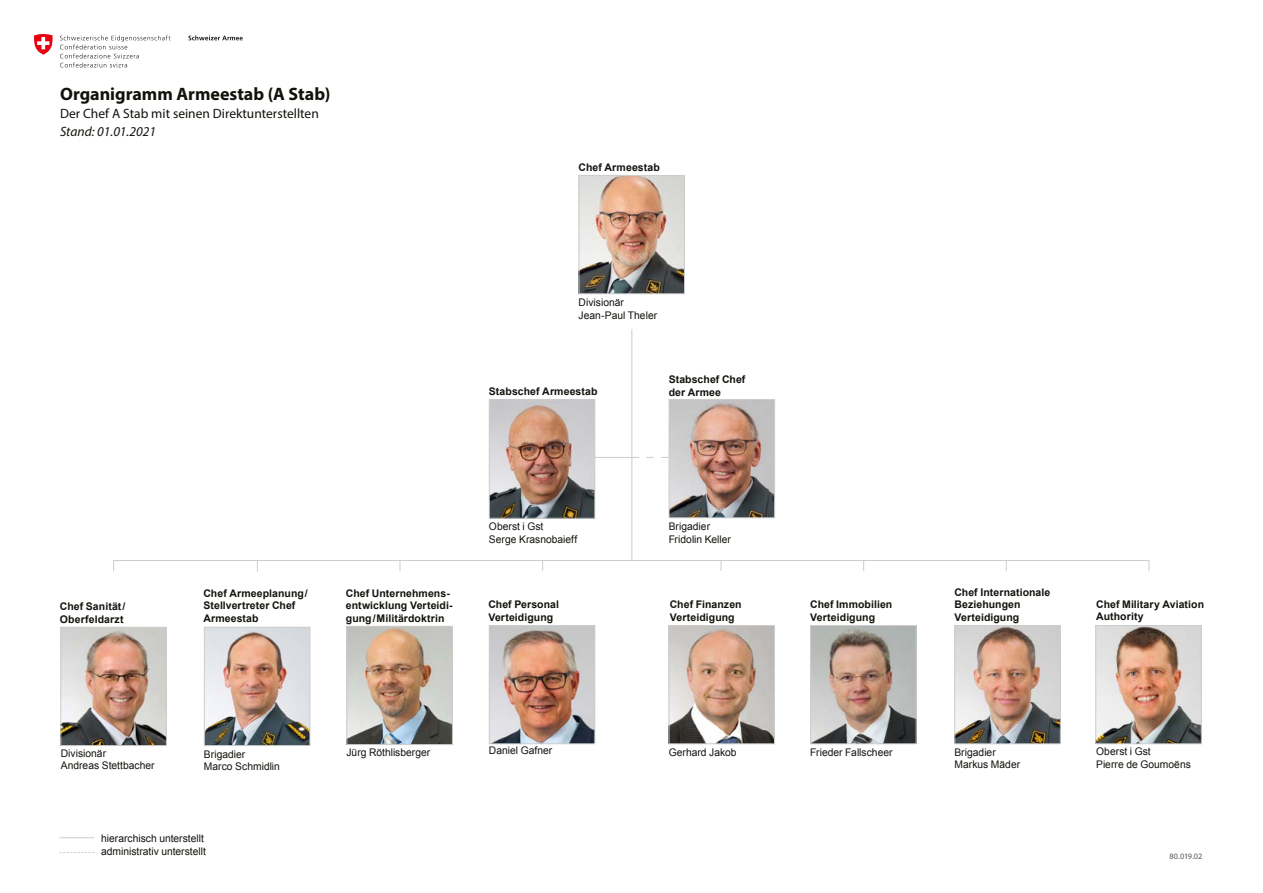
<style>
.page{position:relative;width:1263px;height:893px;background:#fff}
.page>*{position:absolute;margin:0;border:0;box-sizing:border-box;transform-origin:0 0}
.t1{font:700 18px "Myriad Pro";color:#12120d}
.t2{font:13.5px/18px "Myriad Pro";color:#12120d}
.Funktion{font:700 10.5px/12.6px "Arial";letter-spacing:.005em;color:#12120d}
.Name{font:10.5px/12.6px "Arial";color:#12120d}
.t3{font:8.25px "Myriad Pro";letter-spacing:-.015em;color:#555756}
.s1{font-style:italic}
</style>
<div class="page">
<hr style="left:113px;top:560px;width:1036px;height:1px;background:#cdcdcd">
<hr style="left:631px;top:329px;width:1px;height:231px;background:#cdcdcd">
<hr style="left:517px;top:457px;width:115px;height:1px;background:#cdcdcd">
<svg style="left:632px;top:457px;width:37px;height:1px"></svg>
<img style="left:491px;top:627px;width:102px;height:115px">
<div style="left:489px;top:625px;width:106px;height:119px;border:1px solid #cdcdcd"></div>
<img style="left:62px;top:629px;width:103px;height:115px">
<div style="left:60px;top:627px;width:107px;height:119px;border:1px solid #cdcdcd"></div>
<img style="left:206px;top:629px;width:102px;height:115px">
<div style="left:204px;top:627px;width:106px;height:119px;border:1px solid #cdcdcd"></div>
<img style="left:956px;top:627px;width:103px;height:115px">
<div style="left:954px;top:625px;width:107px;height:119px;border:1px solid #cdcdcd"></div>
<img style="left:1097px;top:627px;width:103px;height:115px">
<div style="left:1095px;top:625px;width:107px;height:119px;border:1px solid #cdcdcd"></div>
<img style="left:670px;top:627px;width:103px;height:115px">
<div style="left:668px;top:625px;width:107px;height:119px;border:1px solid #cdcdcd"></div>
<img style="left:348px;top:628px;width:103px;height:115px">
<div style="left:346px;top:626px;width:107px;height:119px;border:1px solid #cdcdcd"></div>
<img style="left:812px;top:627px;width:102px;height:115px">
<div style="left:810px;top:625px;width:106px;height:119px;border:1px solid #cdcdcd"></div>
<img style="left:671px;top:401px;width:102px;height:115px">
<div style="left:669px;top:399px;width:106px;height:119px;border:1px solid #cdcdcd"></div>
<img style="left:491px;top:402px;width:102px;height:115px">
<div style="left:489px;top:400px;width:106px;height:119px;border:1px solid #cdcdcd"></div>
<img style="left:581px;top:177px;width:102px;height:115px">
<div style="left:579px;top:175px;width:106px;height:119px;border:1px solid #cdcdcd"></div>
<svg style="left:188px;top:35px;width:55px;height:5px"></svg>
<svg style="left:60px;top:35px;width:110px;height:32px"></svg>
<svg style="left:34px;top:34px;width:19px;height:21px"></svg>
<hr style="left:59px;top:837px;width:35px;height:1px;background:#cdcdcd">
<svg style="left:59px;top:852px;width:35px;height:1px"></svg>
<p class="t1" style="left:60px;top:82px;width:272px">Organigramm Armeestab (A Stab)</p>
<p class="t2" style="left:60px;top:104px;width:260px">Der Chef A Stab mit seinen Direktunterstellten<br><span class="s1">Stand: 01.01.2021</span></p>
<p class="Funktion" style="left:579px;top:161px;width:83px">Chef Armeestab</p>
<p class="Name" style="left:579px;top:296px;width:47px">Divisionär</p>
<p class="Name" style="left:579px;top:309px;width:80px">Jean-Paul Theler</p>
<p class="Funktion" style="left:489px;top:386px;width:110px">Stabschef Armeestab</p>
<p class="Funktion" style="left:669px;top:374px;width:78px">Stabschef Chef der Armee</p>
<p class="Name" style="left:489px;top:521px;width:56px">Oberst i Gst</p>
<p class="Name" style="left:489px;top:533px;width:90px">Serge Krasnobaieff</p>
<p class="Name" style="left:669px;top:520px;width:64px">Brigadier<br>Fridolin Keller</p>
<p class="Funktion" style="left:60px;top:601px;width:67px">Chef Sanität/</p>
<p class="Funktion" style="left:60px;top:613px;width:65px">Oberfeldarzt</p>
<p class="Funktion" style="left:203px;top:587px;width:106px">Chef Armeeplanung/</p>
<p class="Funktion" style="left:203px;top:600px;width:93px">Stellvertreter Chef<br>Armeestab</p>
<p class="Funktion" style="left:346px;top:587px;width:108px">Chef Unternehmens&shy;entwicklung Verteidi&shy;gung/Militärdoktrin</p>
<p class="Funktion" style="left:488px;top:599px;width:72px">Chef Personal</p>
<p class="Funktion" style="left:488px;top:611px;width:66px">Verteidigung</p>
<p class="Funktion" style="left:670px;top:599px;width:73px">Chef Finanzen</p>
<p class="Funktion" style="left:670px;top:611px;width:66px">Verteidigung</p>
<p class="Name" style="left:61px;top:747px;width:47px">Divisionär</p>
<p class="Name" style="left:61px;top:759px;width:95px">Andreas Stettbacher</p>
<p class="Name" style="left:204px;top:748px;width:43px">Brigadier</p>
<p class="Name" style="left:204px;top:760px;width:78px">Marco Schmidlin</p>
<p class="Name" style="left:346px;top:746px;width:85px">Jürg Röthlisberger</p>
<p class="Name" style="left:489px;top:744px;width:65px">Daniel Gafner</p>
<p class="Name" style="left:669px;top:746px;width:69px">Gerhard Jakob</p>
<p class="Name" style="left:101px;top:832px;width:104px">hierarchisch unterstellt</p>
<p class="Name" style="left:101px;top:845px;width:106px">administrativ unterstellt</p>
<p class="Funktion" style="left:810px;top:599px;width:84px">Chef Immobilien</p>
<p class="Funktion" style="left:810px;top:611px;width:66px">Verteidigung</p>
<p class="Name" style="left:810px;top:746px;width:84px">Frieder Fallscheer</p>
<p class="Funktion" style="left:954px;top:586px;width:98px">Chef Internationale</p>
<p class="Funktion" style="left:954px;top:599px;width:68px">Beziehungen</p>
<p class="Funktion" style="left:954px;top:611px;width:66px">Verteidigung</p>
<p class="Funktion" style="left:1096px;top:598px;width:109px">Chef Military Aviation<br>Authority</p>
<p class="Name" style="left:954px;top:746px;width:43px">Brigadier</p>
<p class="Name" style="left:954px;top:758px;width:67px">Markus Mäder</p>
<p class="Name" style="left:1096px;top:745px;width:56px">Oberst i Gst</p>
<p class="Name" style="left:1096px;top:758px;width:96px">Pierre de Goumoëns</p>
<p class="t3" style="left:1169px;top:851px;width:34px">80.019.02</p>
</div>
